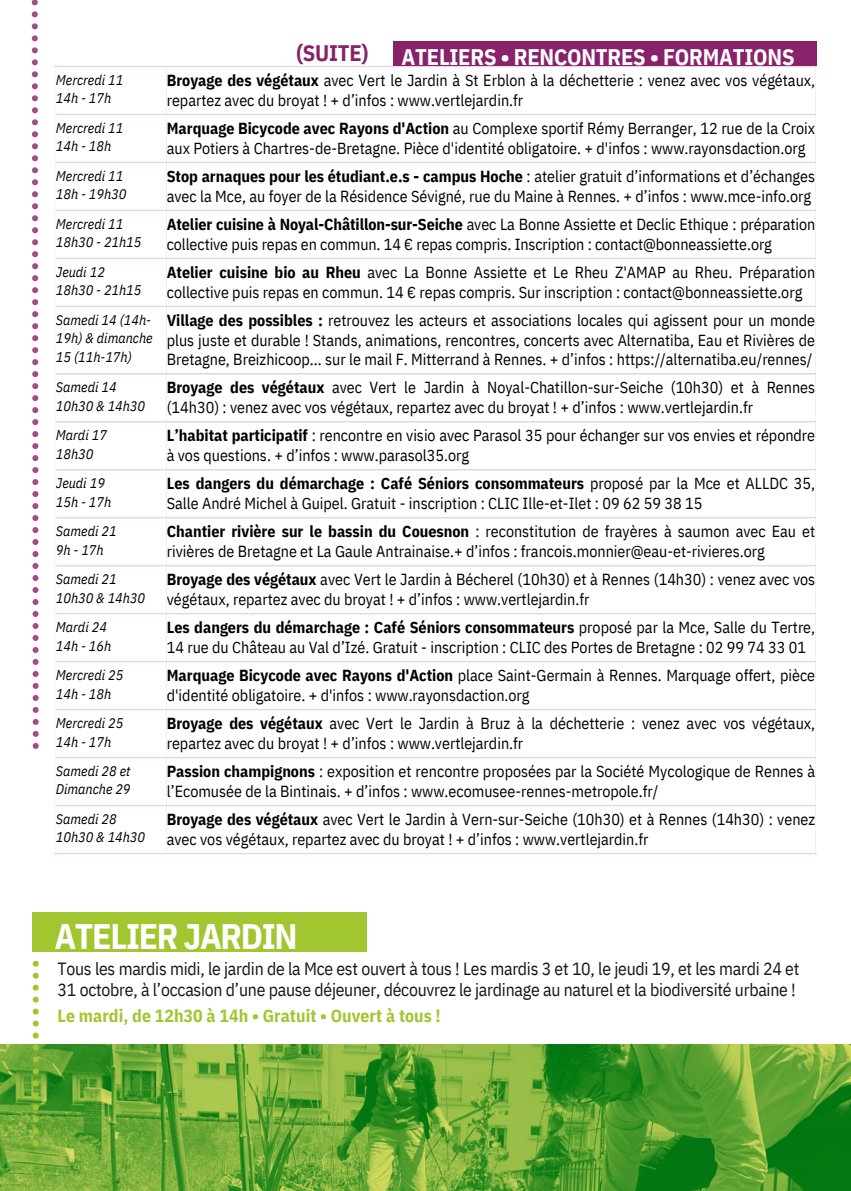
<style>
.page{position:relative;width:851px;height:1191px;background:#fff}
.page>*{position:absolute;margin:0;border:0;box-sizing:border-box;transform-origin:0 0}
.t1{font:700 35.4px "IBM Plex Sans Cond";letter-spacing:-.035em;color:#fff}
.t2{font:700 22.6px "IBM Plex Sans Cond";letter-spacing:-.01em;color:#fff}
.t3{font:700 22.4px "IBM Plex Sans Cond";letter-spacing:-.01em;color:#88236b}
.t4{font:17.6px/20.6px "IBM Plex Sans Cond";letter-spacing:-.015em;color:#171615}
.t5{font:700 17.6px "IBM Plex Sans Cond";color:#a1c630}
.t6{font:16px/19.8px "IBM Plex Sans Cond";color:#000}
.t7{font:italic 14px/18.6px "IBM Plex Sans Cond";color:#000;text-align:justify}
.s1{font-weight:700}
</style>
<div class="page">
<hr style="left:54px;top:66px;width:762px;height:1px;background:#e7d6e4">
<hr style="left:56px;top:114px;width:758px;height:1px;background:#e7d6e4">
<hr style="left:56px;top:162px;width:758px;height:1px;background:#e7d6e4">
<hr style="left:56px;top:210px;width:758px;height:1px;background:#e7d6e4">
<hr style="left:56px;top:258px;width:758px;height:1px;background:#e7d6e4">
<hr style="left:56px;top:306px;width:758px;height:1px;background:#e7d6e4">
<hr style="left:56px;top:373px;width:758px;height:2px;background:#e7d6e4">
<hr style="left:56px;top:421px;width:758px;height:2px;background:#e7d6e4">
<hr style="left:56px;top:469px;width:758px;height:2px;background:#e7d6e4">
<hr style="left:56px;top:517px;width:758px;height:1px;background:#e7d6e4">
<hr style="left:56px;top:565px;width:758px;height:1px;background:#e7d6e4">
<hr style="left:56px;top:613px;width:758px;height:1px;background:#e7d6e4">
<hr style="left:56px;top:661px;width:758px;height:1px;background:#e7d6e4">
<hr style="left:56px;top:709px;width:758px;height:1px;background:#e7d6e4">
<hr style="left:56px;top:757px;width:758px;height:1px;background:#e7d6e4">
<hr style="left:56px;top:805px;width:758px;height:1px;background:#e7d6e4">
<hr style="left:54px;top:853px;width:762px;height:1px;background:#e7d6e4">
<div style="left:393px;top:41px;width:423px;height:25px;background:#88236b"></div>
<svg style="left:32px;top:0;width:7px;height:749px"></svg>
<img style="left:0;top:1045px;width:850px;height:145px">
<div style="left:33px;top:912px;width:334px;height:39px;background:#a1c630"></div>
<svg style="left:33px;top:961px;width:6px;height:185px"></svg>
<p class="t3" style="left:296px;top:38px;width:74px">(SUITE)</p>
<p class="t2" style="left:401px;top:42px;width:394px">ATELIERS • RENCONTRES • FORMATIONS</p>
<p class="t7" style="left:56px;top:70px;width:69px">Mercredi 11</p>
<p class="t7" style="left:56px;top:89px;width:57px">14h - 17h</p>
<p class="t6" style="left:167px;top:70px;width:649px"><span class="s1">Broyage des végétaux</span> avec Vert le Jardin à St Erblon à la déchetterie : venez avec vos végétaux, repartez avec du broyat ! + d’infos : www.vertlejardin.fr</p>
<p class="t7" style="left:56px;top:118px;width:69px">Mercredi 11</p>
<p class="t7" style="left:56px;top:137px;width:57px">14h - 18h</p>
<p class="t6" style="left:167px;top:118px;width:649px"><span class="s1">Marquage Bicycode avec Rayons d'Action</span> au Complexe sportif Rémy Berranger, 12 rue de la Croix aux Potiers à Chartres-de-Bretagne. Pièce d'identité obligatoire. + d'infos : www.rayonsdaction.org</p>
<p class="t7" style="left:56px;top:166px;width:69px">Mercredi 11</p>
<p class="t7" style="left:56px;top:185px;width:72px">18h - 19h30</p>
<p class="t6" style="left:167px;top:166px;width:649px"><span class="s1">Stop arnaques pour les étudiant.e.s - campus Hoche</span> : atelier gratuit d’informations et d’échanges avec la Mce, au foyer de la Résidence Sévigné, rue du Maine à Rennes. + d’infos : www.mce-info.org</p>
<p class="t7" style="left:56px;top:214px;width:69px">Mercredi 11</p>
<p class="t7" style="left:56px;top:233px;width:87px">18h30 - 21h15</p>
<p class="t6" style="left:167px;top:214px;width:649px"><span class="s1">Atelier cuisine à Noyal-Châtillon-sur-Seiche</span> avec La Bonne Assiette et Declic Ethique : préparation collective puis repas en commun. 14 € repas compris. Inscription : contact@bonneassiette.org</p>
<p class="t7" style="left:56px;top:262px;width:50px">Jeudi 12</p>
<p class="t7" style="left:56px;top:281px;width:87px">18h30 - 21h15</p>
<p class="t6" style="left:167px;top:262px;width:649px"><span class="s1">Atelier cuisine bio au Rheu</span> avec La Bonne Assiette et Le Rheu Z'AMAP au Rheu. Préparation collective puis repas en commun. 14 € repas compris. Sur inscription : contact@bonneassiette.org</p>
<p class="t7" style="left:56px;top:310px;width:98px">Samedi 14 (14h-19h) &amp; dimanche 15 (11h-17h)</p>
<p class="t6" style="left:167px;top:310px;width:649px;text-align:justify"><span class="s1">Village des possibles :</span> retrouvez les acteurs et associations locales qui agissent pour un monde plus juste et durable ! Stands, animations, rencontres, concerts avec Alternatiba, Eau et Rivières de Bretagne, Breizhicoop... sur le mail F. Mitterrand à Rennes. + d’infos : https://alternatiba.eu/rennes/</p>
<p class="t7" style="left:56px;top:378px;width:62px">Samedi 14</p>
<p class="t7" style="left:56px;top:396px;width:91px">10h30 &amp; 14h30</p>
<p class="t6" style="left:167px;top:377px;width:649px"><span class="s1">Broyage des végétaux</span> avec Vert le Jardin à Noyal-Chatillon-sur-Seiche (10h30) et à Rennes (14h30) : venez avec vos végétaux, repartez avec du broyat ! + d’infos : www.vertlejardin.fr</p>
<p class="t7" style="left:56px;top:425px;width:53px">Mardi 17</p>
<p class="t7" style="left:56px;top:444px;width:39px">18h30</p>
<p class="t6" style="left:167px;top:425px;width:649px"><span class="s1">L’habitat participatif</span> : rencontre en visio avec Parasol 35 pour échanger sur vos envies et répondre à vos questions. + d’infos : www.parasol35.org</p>
<p class="t7" style="left:56px;top:473px;width:50px">Jeudi 19</p>
<p class="t7" style="left:56px;top:492px;width:57px">15h - 17h</p>
<p class="t6" style="left:167px;top:473px;width:649px"><span class="s1">Les dangers du démarchage : Café Séniors consommateurs</span> proposé par la Mce et ALLDC 35,<br>Salle André Michel à Guipel. Gratuit - inscription : CLIC Ille-et-Ilet : 09 62 59 38 15</p>
<p class="t7" style="left:56px;top:521px;width:62px">Samedi 21</p>
<p class="t7" style="left:56px;top:540px;width:49px">9h - 17h</p>
<p class="t6" style="left:167px;top:521px;width:649px"><span class="s1">Chantier rivière sur le bassin du Couesnon</span> : reconstitution de frayères à saumon avec Eau et rivières de Bretagne et La Gaule Antrainaise.+ d’infos : francois.monnier@eau-et-rivieres.org</p>
<p class="t7" style="left:56px;top:569px;width:62px">Samedi 21</p>
<p class="t7" style="left:56px;top:588px;width:91px">10h30 &amp; 14h30</p>
<p class="t6" style="left:167px;top:569px;width:649px"><span class="s1">Broyage des végétaux</span> avec Vert le Jardin à Bécherel (10h30) et à Rennes (14h30) : venez avec vos végétaux, repartez avec du broyat ! + d’infos : www.vertlejardin.fr</p>
<p class="t7" style="left:56px;top:617px;width:53px">Mardi 24</p>
<p class="t7" style="left:56px;top:636px;width:57px">14h - 16h</p>
<p class="t6" style="left:167px;top:617px;width:649px"><span class="s1">Les dangers du démarchage : Café Séniors consommateurs</span> proposé par la Mce, Salle du Tertre,<br>14 rue du Château au Val d’Izé. Gratuit - inscription : CLIC des Portes de Bretagne : 02 99 74 33 01</p>
<p class="t7" style="left:56px;top:665px;width:69px">Mercredi 25</p>
<p class="t7" style="left:56px;top:684px;width:57px">14h - 18h</p>
<p class="t6" style="left:167px;top:665px;width:649px"><span class="s1">Marquage Bicycode avec Rayons d'Action</span> place Saint-Germain à Rennes. Marquage offert, pièce d'identité obligatoire. + d'infos : www.rayonsdaction.org</p>
<p class="t7" style="left:56px;top:713px;width:69px">Mercredi 25</p>
<p class="t7" style="left:56px;top:732px;width:57px">14h - 17h</p>
<p class="t6" style="left:167px;top:713px;width:649px"><span class="s1">Broyage des végétaux</span> avec Vert le Jardin à Bruz à la déchetterie : venez avec vos végétaux, repartez avec du broyat ! + d’infos : www.vertlejardin.fr</p>
<p class="t7" style="left:56px;top:761px;width:76px">Samedi 28 et</p>
<p class="t7" style="left:56px;top:780px;width:76px">Dimanche 29</p>
<p class="t6" style="left:167px;top:761px;width:649px"><span class="s1">Passion champignons</span> : exposition et rencontre proposées par la Société Mycologique de Rennes à l’Ecomusée de la Bintinais. + d’infos : www.ecomusee-rennes-metropole.fr/</p>
<p class="t7" style="left:56px;top:809px;width:62px">Samedi 28</p>
<p class="t7" style="left:56px;top:828px;width:91px">10h30 &amp; 14h30</p>
<p class="t6" style="left:167px;top:809px;width:649px"><span class="s1">Broyage des végétaux</span> avec Vert le Jardin à Vern-sur-Seiche (10h30) et à Rennes (14h30) : venez avec vos végétaux, repartez avec du broyat ! + d’infos : www.vertlejardin.fr</p>
<p class="t1" style="left:54px;top:913px;width:245px">ATELIER JARDIN</p>
<p class="t4" style="left:58px;top:958px;width:742px">Tous les mardis midi, le jardin de la Mce est ouvert à tous ! Les mardis 3 et 10, le jeudi 19, et les mardi 24 et<br>31 octobre, à l’occasion d’une pause déjeuner, découvrez le jardinage au naturel et la biodiversité urbaine !</p>
<p class="t5" style="left:58px;top:1004px;width:384px">Le mardi, de 12h30 à 14h • Gratuit • Ouvert à tous !</p>
</div>
